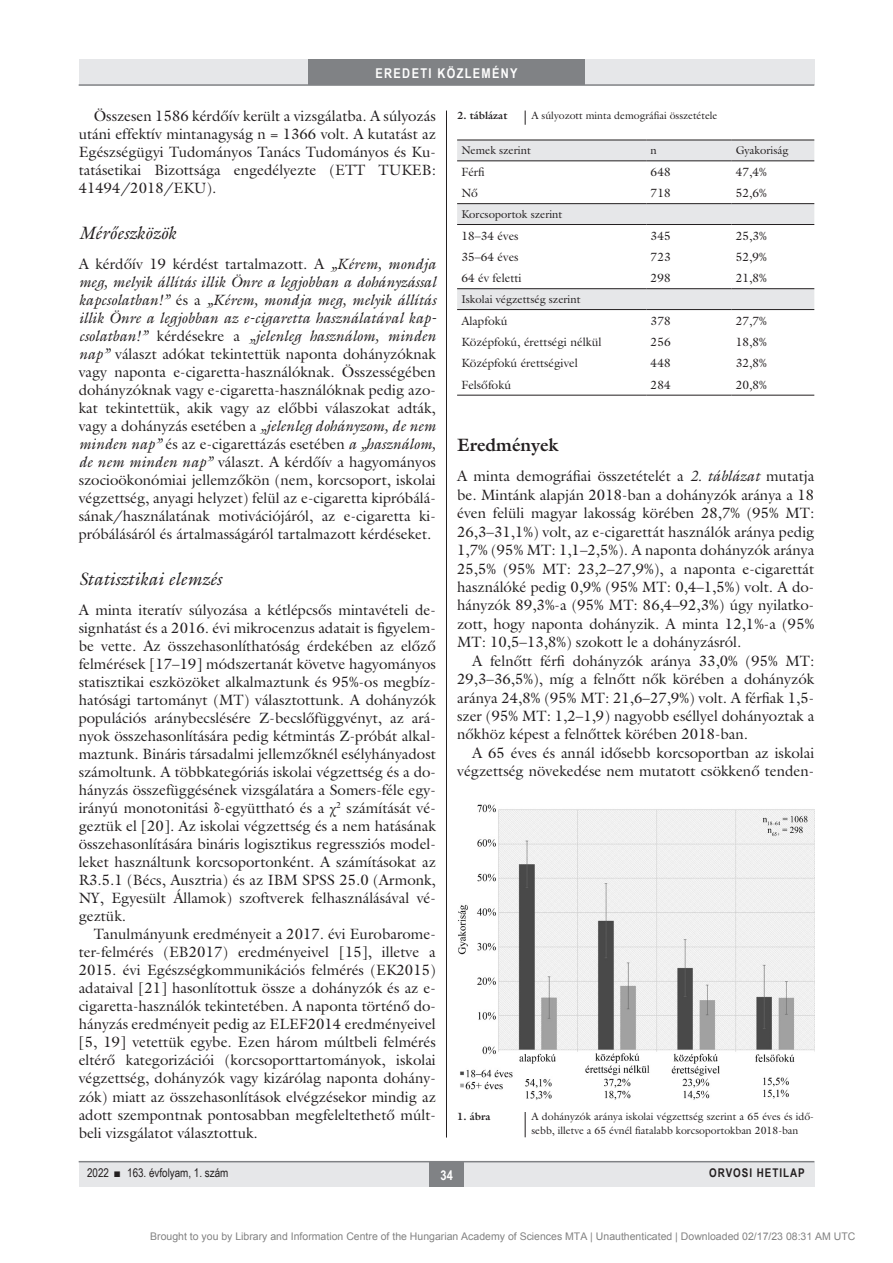
<style>
.page{position:relative;width:893px;height:1263px;background:#fff}
.page>*{position:absolute;margin:0;border:0;box-sizing:border-box;transform-origin:0 0}
.alcimkurziv{font:italic 18px "Galliard Reg";color:#231f20}
.alcimbold{font:700 18px "Galliard Reg";color:#231f20}
.Body_tompa{font:15px/18px "Galliard Reg";color:#231f20;text-align:justify}
.Body_Text{font:15px/18px "Galliard Reg";color:#231f20;text-align:justify}
.t1{font:700 13.5px "Arial Narrow";letter-spacing:.1em;color:#fff}
.tabla{font:12px "Galliard Reg";color:#231f20}
.t2{font:12px "Arial Narrow";color:#231f20}
.t3{font:700 12px "Arial Narrow";letter-spacing:.08em;color:#231f20}
.tablafej{font:11.25px "Galliard Reg";color:#231f20}
.kepalairas2{font:10.5px/13.5px "Galliard Reg";color:#231f20}
.t4{font:10.5px "Arial";color:rgb(0 0 0/.5)}
.kepalairas1{font:700 10.5px "Galliard Reg";color:#231f20}
.s1{font-style:italic}
.s2{font-family:"Garamond Premr Pro"}
</style>
<div class="page">
<div style="left:79px;top:1161px;width:735px;height:25px;background:#e6e7e9"></div>
<hr style="left:79px;top:1161px;width:735px;height:1px;background:#808285">
<div style="left:430px;top:1161px;width:34px;height:25px;background:#808285"></div>
<div style="left:79px;top:60px;width:735px;height:25px;background:#e6e7e9"></div>
<div style="left:308px;top:60px;width:277px;height:25px;background:#808285"></div>
<hr style="left:79px;top:84px;width:735px;height:2px;background:#808285">
<hr style="left:446px;top:111px;width:1px;height:1026px;background:#231f20">
<svg style="left:525px;top:111px;width:1px;height:14px"></svg>
<svg style="left:457px;top:141px;width:357px;height:168px"></svg>
<hr style="left:457px;top:140px;width:189px;height:1px;background:#231f20">
<hr style="left:646px;top:140px;width:85px;height:1px;background:#231f20">
<hr style="left:731px;top:140px;width:83px;height:1px;background:#231f20">
<hr style="left:457px;top:160px;width:189px;height:1px;background:#231f20">
<hr style="left:646px;top:160px;width:85px;height:1px;background:#231f20">
<hr style="left:731px;top:160px;width:83px;height:1px;background:#231f20">
<hr style="left:457px;top:203px;width:189px;height:1px;background:#231f20">
<hr style="left:646px;top:203px;width:85px;height:1px;background:#231f20">
<hr style="left:731px;top:203px;width:83px;height:1px;background:#231f20">
<hr style="left:457px;top:224px;width:189px;height:1px;background:#231f20">
<hr style="left:646px;top:224px;width:85px;height:1px;background:#231f20">
<hr style="left:731px;top:224px;width:83px;height:1px;background:#231f20">
<hr style="left:457px;top:288px;width:189px;height:1px;background:#231f20">
<hr style="left:646px;top:288px;width:85px;height:1px;background:#231f20">
<hr style="left:731px;top:288px;width:83px;height:1px;background:#231f20">
<hr style="left:457px;top:309px;width:189px;height:1px;background:#231f20">
<hr style="left:646px;top:309px;width:85px;height:1px;background:#231f20">
<hr style="left:731px;top:309px;width:83px;height:1px;background:#231f20">
<hr style="left:457px;top:395px;width:189px;height:1px;background:#231f20">
<hr style="left:646px;top:395px;width:85px;height:1px;background:#231f20">
<hr style="left:731px;top:395px;width:83px;height:1px;background:#231f20">
<img style="left:458px;top:804px;width:356px;height:296px">
<svg style="left:525px;top:1112px;width:1px;height:25px"></svg>
<p class="t1" style="left:375px;top:63px;width:144px">EREDETI KÖZLEMÉNY</p>
<p class="Body_Text" style="left:79px;top:107px;width:359px;text-indent:15px">Összesen 1586 kérdőív került a vizsgálatba. A súlyozás utáni effektív mintanagyság n = 1366 volt. A kutatást az Egészségügyi Tudományos Tanács Tudományos és Ku&shy;tatásetikai Bizottsága engedélyezte (ETT TUKEB:<br>41494/2018/EKU).</p>
<p class="alcimkurziv" style="left:79px;top:222px;width:99px">Mérőeszközök</p>
<p class="Body_tompa" style="left:79px;top:255px;width:359px">A kérdőív 19 kérdést tartalmazott. A <span class="s1">„Kérem, mondja meg, melyik állítás illik Önre a legjobban a dohányzással kapcsolatban!”</span> és a <span class="s1">„Kérem, mondja meg, melyik állítás illik Önre a legjobban az e-cigaretta használatával kap&shy;csolatban!”</span> kérdésekre a <span class="s1">„jelenleg használom, minden nap”</span> választ adókat tekintettük naponta dohányzóknak vagy naponta e-cigaretta-használóknak. Összességében dohányzóknak vagy e-cigaretta-használóknak pedig azo&shy;kat tekintettük, akik vagy az előbbi válaszokat adták, vagy a dohányzás esetében a <span class="s1">„jelenleg dohányzom, de nem minden nap”</span> és az e-cigarettázás esetében <span class="s1">a „használom, de nem minden nap”</span> választ. A kérdőív a hagyományos szocioökonómiai jellemzőkön (nem, korcsoport, iskolai végzettség, anyagi helyzet) felül az e-cigaretta kipróbálá&shy;sának/használatának motivációjáról, az e-cigaretta ki&shy;próbálásáról és ártalmasságáról tartalmazott kérdéseket.</p>
<p class="alcimkurziv" style="left:79px;top:568px;width:144px">Statisztikai elemzés</p>
<p class="Body_tompa" style="left:79px;top:601px;width:359px">A minta iteratív súlyozása a kétlépcsős mintavételi de&shy;signhatást és a 2016. évi mikrocenzus adatait is figyelem&shy;be vette. Az összehasonlíthatóság érdekében az előző felmérések [17–19] módszertanát követve hagyományos statisztikai eszközöket alkalmaztunk és 95%-os megbíz&shy;hatósági tartományt (MT) választottunk. A dohányzók populációs aránybecslésére Z-becslőfüggvényt, az ará&shy;nyok összehasonlítására pedig kétmintás Z-próbát alkal&shy;maztunk. Bináris társadalmi jellemzőknél esélyhányadost számoltunk. A többkategóriás iskolai végzettség és a do&shy;hányzás összefüggésének vizsgálatára a Somers-féle egy&shy;irányú monotonitási <span class="s2">δ</span>-együttható és a <span class="s2">χ</span><sup>2</sup> számítását vé&shy;geztük el [20]. Az iskolai végzettség és a nem hatásának összehasonlítására bináris logisztikus regressziós model&shy;leket használtunk korcsoportonként. A számításokat az R3.5.1 (Bécs, Ausztria) és az IBM SPSS 25.0 (Armonk, NY, Egyesült Államok) szoftverek felhasználásával vé&shy;geztük.</p>
<p class="Body_Text" style="left:79px;top:925px;width:359px;text-indent:15px">Tanulmányunk eredményeit a 2017. évi Eurobarome&shy;ter-felmérés (EB2017) eredményeivel [15], illetve a 2015. évi Egészségkommunikációs felmérés (EK2015) adataival [21] hasonlítottuk össze a dohányzók és az e&shy;cigaretta-használók tekintetében. A naponta történő do&shy;hányzás eredményeit pedig az ELEF2014 eredményeivel [5, 19] vetettük egybe. Ezen három múltbeli felmérés eltérő kategorizációi (korcsoporttartományok, iskolai végzettség, dohányzók vagy kizárólag naponta dohány&shy;zók) miatt az összehasonlítások elvégzésekor mindig az adott szempontnak pontosabban megfeleltethető múlt&shy;beli vizsgálatot választottuk.</p>
<p class="kepalairas1" style="left:457px;top:109px;width:52px">2. táblázat</p>
<p class="kepalairas2" style="left:531px;top:109px;width:187px">A súlyozott minta demográfiai összetétele</p>
<p class="tablafej" style="left:461px;top:144px;width:71px">Nemek szerint</p>
<p class="tablafej" style="left:651px;top:144px;width:8px">n</p>
<p class="tablafej" style="left:736px;top:144px;width:54px">Gyakoriság</p>
<p class="tabla" style="left:461px;top:164px;width:25px">Férfi</p>
<p class="tabla" style="left:651px;top:164px;width:22px">648</p>
<p class="tabla" style="left:736px;top:164px;width:33px">47,4%</p>
<p class="tabla" style="left:461px;top:186px;width:18px">Nő</p>
<p class="tabla" style="left:651px;top:186px;width:22px">718</p>
<p class="tabla" style="left:736px;top:186px;width:33px">52,6%</p>
<p class="tablafej" style="left:461px;top:207px;width:103px">Korcsoportok szerint</p>
<p class="tabla" style="left:461px;top:228px;width:59px">18–34 éves</p>
<p class="tabla" style="left:651px;top:228px;width:22px">345</p>
<p class="tabla" style="left:736px;top:228px;width:33px">25,3%</p>
<p class="tabla" style="left:461px;top:249px;width:59px">35–64 éves</p>
<p class="tabla" style="left:651px;top:249px;width:22px">723</p>
<p class="tabla" style="left:736px;top:249px;width:33px">52,9%</p>
<p class="tabla" style="left:461px;top:271px;width:62px">64 év feletti</p>
<p class="tabla" style="left:651px;top:271px;width:22px">298</p>
<p class="tabla" style="left:736px;top:271px;width:33px">21,8%</p>
<p class="tablafej" style="left:461px;top:292px;width:121px">Iskolai végzettség szerint</p>
<p class="tabla" style="left:461px;top:313px;width:48px">Alapfokú</p>
<p class="tabla" style="left:651px;top:313px;width:22px">378</p>
<p class="tabla" style="left:736px;top:313px;width:33px">27,7%</p>
<p class="tabla" style="left:461px;top:334px;width:142px">Középfokú, érettségi nélkül</p>
<p class="tabla" style="left:651px;top:334px;width:22px">256</p>
<p class="tabla" style="left:736px;top:334px;width:33px">18,8%</p>
<p class="tabla" style="left:461px;top:356px;width:118px">Középfokú érettségivel</p>
<p class="tabla" style="left:651px;top:356px;width:22px">448</p>
<p class="tabla" style="left:736px;top:356px;width:33px">32,8%</p>
<p class="tabla" style="left:461px;top:377px;width:51px">Felsőfokú</p>
<p class="tabla" style="left:651px;top:377px;width:22px">284</p>
<p class="tabla" style="left:736px;top:377px;width:33px">20,8%</p>
<p class="alcimbold" style="left:457px;top:433px;width:103px">Eredmények</p>
<p class="Body_tompa" style="left:457px;top:467px;width:359px;line-height:18.5px">A minta demográfiai összetételét a <span class="s1">2. táblázat</span> mutatja be. Mintánk alapján 2018-ban a dohányzók aránya a 18 éven felüli magyar lakosság körében 28,7% (95% MT:<br>26,3–31,1%) volt, az e-cigarettát használók aránya pedig 1,7% (95% MT: 1,1–2,5%). A naponta dohányzók aránya 25,5% (95% MT: 23,2–27,9%), a naponta e-cigarettát használóké pedig 0,9% (95% MT: 0,4–1,5%) volt. A do&shy;hányzók 89,3%-a (95% MT: 86,4–92,3%) úgy nyilatko&shy;zott, hogy naponta dohányzik. A minta 12,1%-a (95% MT: 10,5–13,8%) szokott le a dohányzásról.</p>
<p class="Body_Text" style="left:457px;top:651px;width:359px;line-height:18.5px;text-indent:15px">A felnőtt férfi dohányzók aránya 33,0% (95% MT:<br>29,3–36,5%), míg a felnőtt nők körében a dohányzók aránya 24,8% (95% MT: 21,6–27,9%) volt. A férfiak 1,5- szer (95% MT: 1,2–1,9) nagyobb eséllyel dohányoztak a nőkhöz képest a felnőttek körében 2018-ban.</p>
<p class="Body_Text" style="left:457px;top:743px;width:359px;line-height:18.5px;text-align:right">A 65 éves és annál idősebb korcsoportban az iskolai végzettség növekedése nem mutatott csökkenő tenden-</p>
<p class="kepalairas1" style="left:457px;top:1110px;width:35px">1. ábra</p>
<p class="kepalairas2" style="left:531px;top:1110px;width:284px">A dohányzók aránya iskolai végzettség szerint a 65 éves és idő&shy;sebb, illetve a 65 évnél fiatalabb korcsoportokban 2018-ban</p>
<p class="t2" style="left:87px;top:1164px;width:143px">2022 ■ 163. évfolyam, 1. szám</p>
<p class="t1" style="left:441px;top:1165px;width:14px">34</p>
<p class="t3" style="left:709px;top:1164px;width:97px">ORVOSI HETILAP</p>
<p class="t4" style="left:150px;top:1231px;width:707px">Brought to you by Library and Information Centre of the Hungarian Academy of Sciences MTA | Unauthenticated | Downloaded 02/17/23 08:31 AM UTC</p>
</div>
